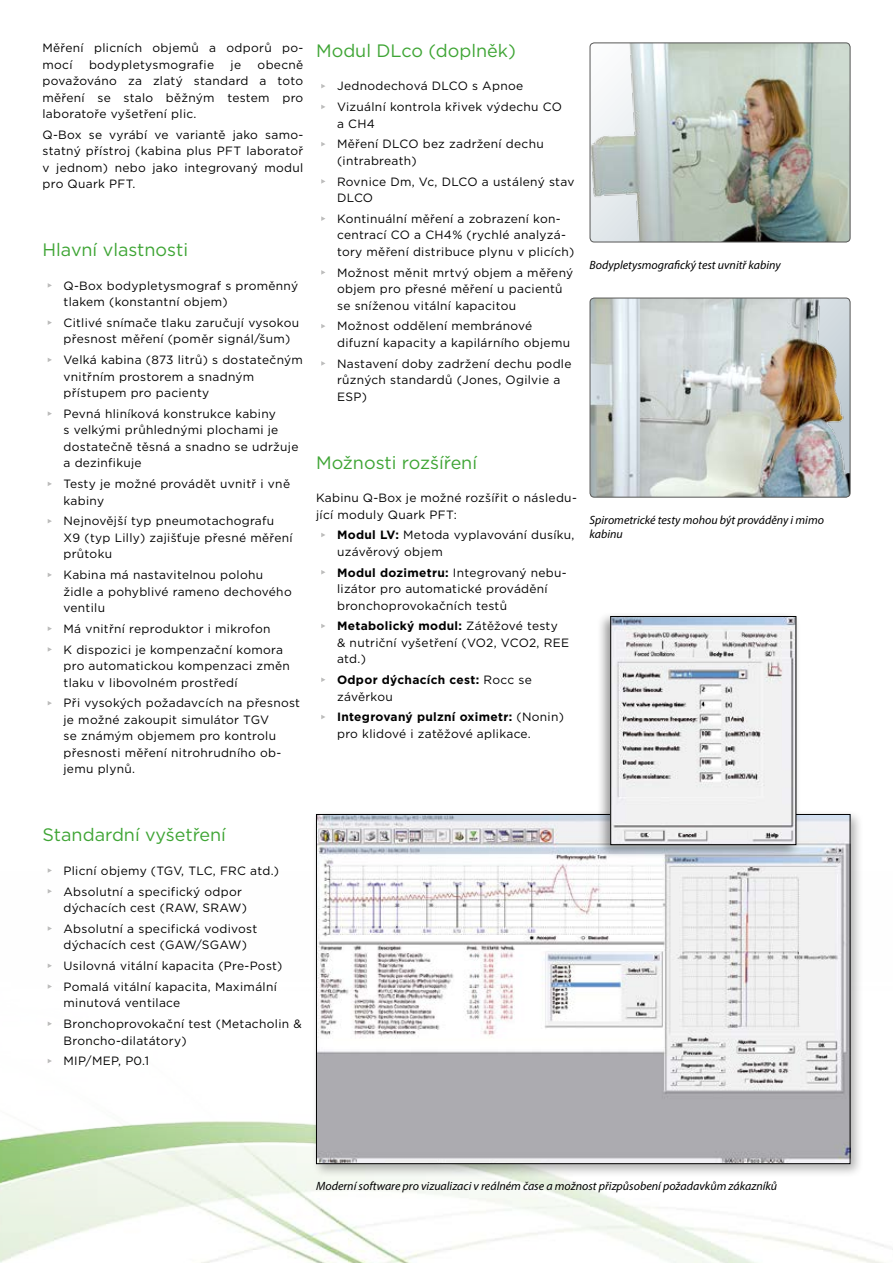
<style>
.page{position:relative;width:893px;height:1263px;background:#fff}
.page>*{position:absolute;margin:0;border:0;box-sizing:border-box;transform-origin:0 0}
.t1{font:18px "Gotham";color:#3fa535}
.t2{font:12px/16.5px "Gotham";letter-spacing:.025em;color:#000}
.t3{font:italic 12px/14.4px "Myriad Pro";color:#000}
.t4{font:700 12px/16.5px "Gotham";letter-spacing:.025em;color:#000}
.s1{font-family:"MS P Mincho";color:#fff}
.s2{font-weight:700}
.s3{font-family:"MS P Mincho";font-weight:400;color:#fff}
.s4{font-weight:400}
</style>
<div class="page">
<img style="left:0;top:1121px;width:893px;height:142px">
<img style="left:590px;top:43px;width:260px;height:199px">
<div style="left:590px;top:43px;width:260px;height:199px;border:1px solid #575756;border-radius:4px"></div>
<img style="left:590px;top:298px;width:260px;height:199px">
<div style="left:590px;top:298px;width:260px;height:199px;border:1px solid #575756;border-radius:4px"></div>
<div style="left:311px;top:809px;width:553px;height:369px;background:#000;opacity:.3"></div>
<img style="left:318px;top:816px;width:530px;height:346px">
<div style="left:597px;top:611px;width:204px;height:247px;background:#000;opacity:.4"></div>
<img style="left:612px;top:618px;width:182px;height:225px">
<div style="left:610px;top:616px;width:186px;height:229px;border:1px solid #000"></div>
<p class="t2" style="left:43px;top:39px;width:262px">Měření plicních objemů a odporů po&shy;mocí</p>
<p class="t2" style="left:89px;top:56px;width:127px">bodypletysmografie</p>
<p class="t2" style="left:231px;top:56px;width:12px">je</p>
<p class="t2" style="left:43px;top:56px;width:262px;text-align:justify;text-indent:215px">obecně považováno za zlatý standard a toto měření se stalo běžným testem pro laboratoře vyšetření plic.</p>
<p class="t2" style="left:43px;top:126px;width:262px;text-align:justify">Q-Box se vyrábí ve variantě jako samo&shy;statný přístroj (kabina plus PFT laboratoř v jednom) nebo jako integrovaný modul pro Quark PFT.</p>
<h1 class="t1" style="left:43px;top:238px;width:147px">Hlavní vlastnosti</h1>
<p class="t2" style="left:64px;top:277px;width:236px;text-indent:-16px"><span class="s1">►</span> Q-Box bodypletysmograf s proměnný tlakem (konstantní objem)</p>
<p class="t2" style="left:64px;top:314px;width:237px;text-indent:-16px"><span class="s1">►</span> Citlivé snímače tlaku zaručují vysokou přesnost měření (poměr signál/šum)</p>
<p class="t2" style="left:64px;top:351px;width:241px;text-indent:-16px"><span class="s1">►</span> Velká kabina (873 litrů) s dostatečným vnitřním prostorem a snadným přístupem pro pacienty</p>
<p class="t2" style="left:64px;top:405px;width:236px;text-indent:-16px"><span class="s1">►</span> Pevná hliníková konstrukce kabiny<br>s velkými průhlednými plochami je dostatečně těsná a snadno se udržuje a dezinfikuje</p>
<p class="t2" style="left:64px;top:475px;width:228px;text-indent:-16px"><span class="s1">►</span> Testy je možné provádět uvnitř i vně kabiny</p>
<p class="t2" style="left:64px;top:513px;width:231px;text-indent:-16px"><span class="s1">►</span> Nejnovější typ pneumotachografu<br>X9 (typ Lilly) zajišťuje přesné měření průtoku</p>
<p class="t2" style="left:64px;top:566px;width:230px;text-indent:-16px"><span class="s1">►</span> Kabina má nastavitelnou polohu židle a pohyblivé rameno dechového ventilu</p>
<p class="t2" style="left:47px;top:618px;width:237px;line-height:20.7px"><span class="s1">►</span> Má vnitřní reproduktor i mikrofon<br><span class="s1">►</span> K dispozici je kompenzační komora</p>
<p class="t2" style="left:64px;top:657px;width:228px">pro automatickou kompenzaci změn tlaku v libovolném prostředí</p>
<p class="t2" style="left:64px;top:695px;width:238px;text-indent:-16px"><span class="s1">►</span> Při vysokých požadavcích na přesnost je možné zakoupit simulátor TGV<br>se známým objemem pro kontrolu přesnosti měření nitrohrudního ob&shy;jemu plynů.</p>
<h1 class="t1" style="left:316px;top:39px;width:201px">Modul DLco (doplněk)</h1>
<p class="t2" style="left:321px;top:76px;width:243px;line-height:20.7px"><span class="s1">►</span> Jednodechová DLCO s Apnoe<br><span class="s1">►</span> Vizuální kontrola křivek výdechu CO</p>
<p class="t2" style="left:321px;top:113px;width:225px;line-height:20.7px;text-indent:16px">a CH4<br><span class="s1">►</span> Měření DLCO bez zadržení dechu</p>
<p class="t2" style="left:321px;top:150px;width:255px;line-height:20.7px;text-indent:16px">(intrabreath)<br><span class="s1">►</span> Rovnice Dm, Vc, DLCO a ustálený stav</p>
<p class="t2" style="left:321px;top:187px;width:242px;line-height:20.7px;text-indent:16px">DLCO<br><span class="s1">►</span> Kontinuální měření a zobrazení kon-</p>
<p class="t2" style="left:337px;top:227px;width:239px">centrací CO a CH4% (rychlé analyzá&shy;tory měření distribuce plynu v plicích)</p>
<p class="t2" style="left:337px;top:264px;width:238px;text-indent:-16px"><span class="s1">►</span> Možnost měnit mrtvý objem a měřený objem pro přesné měření u pacientů se sníženou vitální kapacitou</p>
<p class="t2" style="left:337px;top:318px;width:235px;text-indent:-16px"><span class="s1">►</span> Možnost oddělení membránové difuzní kapacity a kapilárního objemu</p>
<p class="t2" style="left:337px;top:355px;width:236px;text-indent:-16px"><span class="s1">►</span> Nastavení doby zadržení dechu podle různých standardů (Jones, Ogilvie a<br>ESP)</p>
<h1 class="t1" style="left:316px;top:451px;width:163px">Možnosti rozšíření</h1>
<p class="t2" style="left:316px;top:489px;width:262px">Kabinu Q-Box je možné rozšířit o následu&shy;jící moduly Quark PFT:</p>
<p class="t2" style="left:337px;top:526px;width:239px;text-indent:-16px"><span class="s1">►</span> <span class="s2">Modul LV:</span> Metoda vyplavování dusíku, uzávěrový objem</p>
<p class="t2" style="left:337px;top:564px;width:231px;text-indent:-16px"><span class="s1">►</span> <span class="s2">Modul dozimetru:</span> Integrovaný nebu&shy;lizátor pro automatické provádění bronchoprovokačních testů</p>
<p class="t2" style="left:337px;top:617px;width:234px;text-indent:-16px"><span class="s1">►</span> <span class="s2">Metabolický modul:</span> Zátěžové testy &amp; nutriční vyšetření (VO2, VCO2, REE atd.)</p>
<p class="t4" style="left:337px;top:671px;width:196px;text-indent:-16px"><span class="s3">►</span> Odpor dýchacích cest: <span class="s4">Rocc se závěrkou</span></p>
<p class="t2" style="left:337px;top:708px;width:228px;text-indent:-16px"><span class="s1">►</span> <span class="s2">Integrovaný pulzní oximetr:</span> (Nonin) pro klidové i zatěžové aplikace.</p>
<p class="t3" style="left:590px;top:257px;width:193px">Bodypletysmografický test uvnitř kabiny</p>
<p class="t3" style="left:590px;top:512px;width:236px">Spirometrické testy mohou být prováděny i mimo kabinu</p>
<h1 class="t1" style="left:43px;top:823px;width:185px">Standardní vyšetření</h1>
<p class="t2" style="left:47px;top:860px;width:234px;line-height:20.7px"><span class="s1">►</span> Plicní objemy (TGV, TLC, FRC atd.) <span class="s1">►</span> Absolutní a specifický odpor</p>
<p class="t2" style="left:47px;top:897px;width:212px;line-height:20.7px;text-align:center">dýchacích cest (RAW, SRAW)<br><span class="s1">►</span> Absolutní a specifická vodivost</p>
<p class="t2" style="left:47px;top:934px;width:237px;line-height:20.7px;text-indent:16px">dýchacích cest (GAW/SGAW)<br><span class="s1">►</span> Usilovná vitální kapacita (Pre-Post) <span class="s1">►</span> Pomalá vitální kapacita, Maximální</p>
<p class="t2" style="left:47px;top:992px;width:256px;line-height:20.7px;text-indent:16px">minutová ventilace<br><span class="s1">►</span> Bronchoprovokační test (Metacholin &amp;</p>
<p class="t2" style="left:47px;top:1030px;width:141px;line-height:20.7px;text-indent:16px">Broncho-dilatátory) <span class="s1">►</span> MIP/MEP, P0.1</p>
<p class="t3" style="left:316px;top:1179px;width:463px">Moderní software pro vizualizaci v reálném čase a možnost přizpůsobení požadavkům zákazníků</p>
</div>
